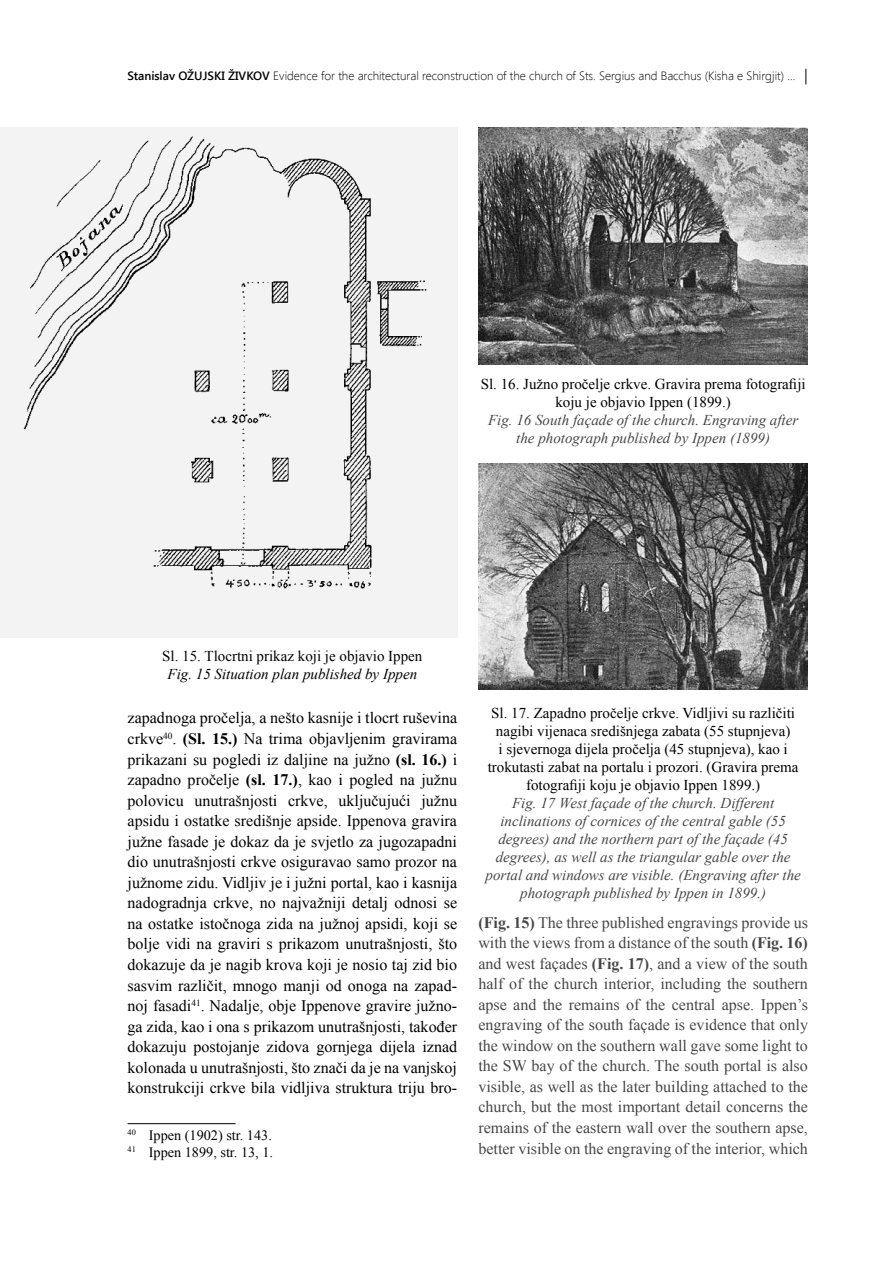
<style>
.page{position:relative;width:893px;height:1263px;background:#fff}
.page>*{position:absolute;margin:0;border:0;box-sizing:border-box;transform-origin:0 0}
.t1{font:16.05px/20.5px "Times New Roman";color:#000;text-align:justify}
.t2{font:16.05px/20.5px "Times New Roman";color:#464646;text-align:justify}
.t3{font:15px/18px "Times New Roman";color:#000;text-align:center}
.t4{font:italic 15px/18px "Times New Roman";color:#464646;text-align:center}
.t5{font:italic 15px "Times New Roman";color:#000}
.t6{font:14.25px/16.5px "Times New Roman";color:#000}
.t7{font:300 12px "Segoe UI";color:#000}
.s1{font-weight:600}
.s2{font-weight:700}
</style>
<div class="page">
<svg style="left:806px;top:69px;width:1px;height:15px"></svg>
<hr style="left:128px;top:1123px;width:108px;height:1px;background:#000">
<img style="left:478px;top:128px;width:330px;height:237px">
<img style="left:9px;top:128px;width:448px;height:510px">
<img style="left:478px;top:463px;width:330px;height:227px">
<p class="t7" style="left:128px;top:68px;width:669px"><span class="s1">Stanislav OŽUJSKI ŽIVKOV</span> Evidence for the architectural reconstruction of the church of Sts. Sergius and Bacchus (Kisha e Shirgjit) ...</p>
<p class="t3" style="left:481px;top:375px;width:326px">Sl. 16. Južno pročelje crkve. Gravira prema fotografiji koju je objavio Ippen (1899.)</p>
<p class="t4" style="left:488px;top:410px;width:312px">Fig. 16 South façade of the church. Engraving after the photograph published by Ippen (1899)</p>
<p class="t3" style="left:162px;top:647px;width:262px">Sl. 15. Tlocrtni prikaz koji je objavio Ippen</p>
<p class="t5" style="left:168px;top:664px;width:251px">Fig. 15 Situation plan published by Ippen</p>
<p class="t1" style="left:128px;top:707px;width:331px">zapadnoga pročelja, a nešto kasnije i tlocrt ruševina crkve<sup>40</sup>. <span class="s2">(Sl. 15.)</span> Na trima objavljenim gravirama prikazani su pogledi iz daljine na južno <span class="s2">(sl. 16.)</span> i zapadno pročelje <span class="s2">(sl. 17.)</span>, kao i pogled na južnu polovicu unutrašnjosti crkve, uključujući južnu apsidu i ostatke središnje apside. Ippenova gravira južne fasade je dokaz da je svjetlo za jugozapadni dio unutrašnjosti crkve osiguravao samo prozor na južnome zidu. Vidljiv je i južni portal, kao i kasnija nadogradnja crkve, no najvažniji detalj odnosi se na ostatke istočnoga zida na južnoj apsidi, koji se bolje vidi na graviri s prikazom unutrašnjosti, što dokazuje da je nagib krova koji je nosio taj zid bio sasvim različit, mnogo manji od onoga na zapad&shy;noj fasadi<sup>41</sup>. Nadalje, obje Ippenove gravire južno&shy;ga zida, kao i ona s prikazom unutrašnjosti, također dokazuju postojanje zidova gornjega dijela iznad kolonada u unutrašnjosti, što znači da je na vanjskoj konstrukciji crkve bila vidljiva struktura triju bro-</p>
<p class="t6" style="left:128px;top:1127px;width:147px"><sup>40</sup> Ippen (1902) str. 143.<br><sup>41</sup> Ippen 1899, str. 13, 1.</p>
<p class="t3" style="left:488px;top:704px;width:312px">Sl. 17. Zapadno pročelje crkve. Vidljivi su različiti nagibi vijenaca središnjega zabata (55 stupnjeva)<br>i sjevernoga dijela pročelja (45 stupnjeva), kao i trokutasti zabat na portalu i prozori. (Gravira prema fotografiji koju je objavio Ippen 1899.)</p>
<p class="t4" style="left:485px;top:794px;width:317px">Fig. 17 West façade of the church. Different inclinations of cornices of the central gable (55 degrees) and the northern part of the façade (45 degrees), as well as the triangular gable over the portal and windows are visible. (Engraving after the photograph published by Ippen in 1899.)</p>
<p class="t2" style="left:478px;top:912px;width:331px"><span class="s2">(Fig. 15)</span> The three published engravings provide us with the views from a distance of the south <span class="s2">(Fig. 16) </span>and west façades <span class="s2">(Fig. 17)</span>, and a view of the south half of the church interior, including the southern apse and the remains of the central apse. Ippen’s engraving of the south façade is evidence that only the window on the southern wall gave some light to the SW bay of the church. The south portal is also visible, as well as the later building attached to the church, but the most important detail concerns the remains of the eastern wall over the southern apse, better visible on the engraving of the interior, which</p>
</div>
